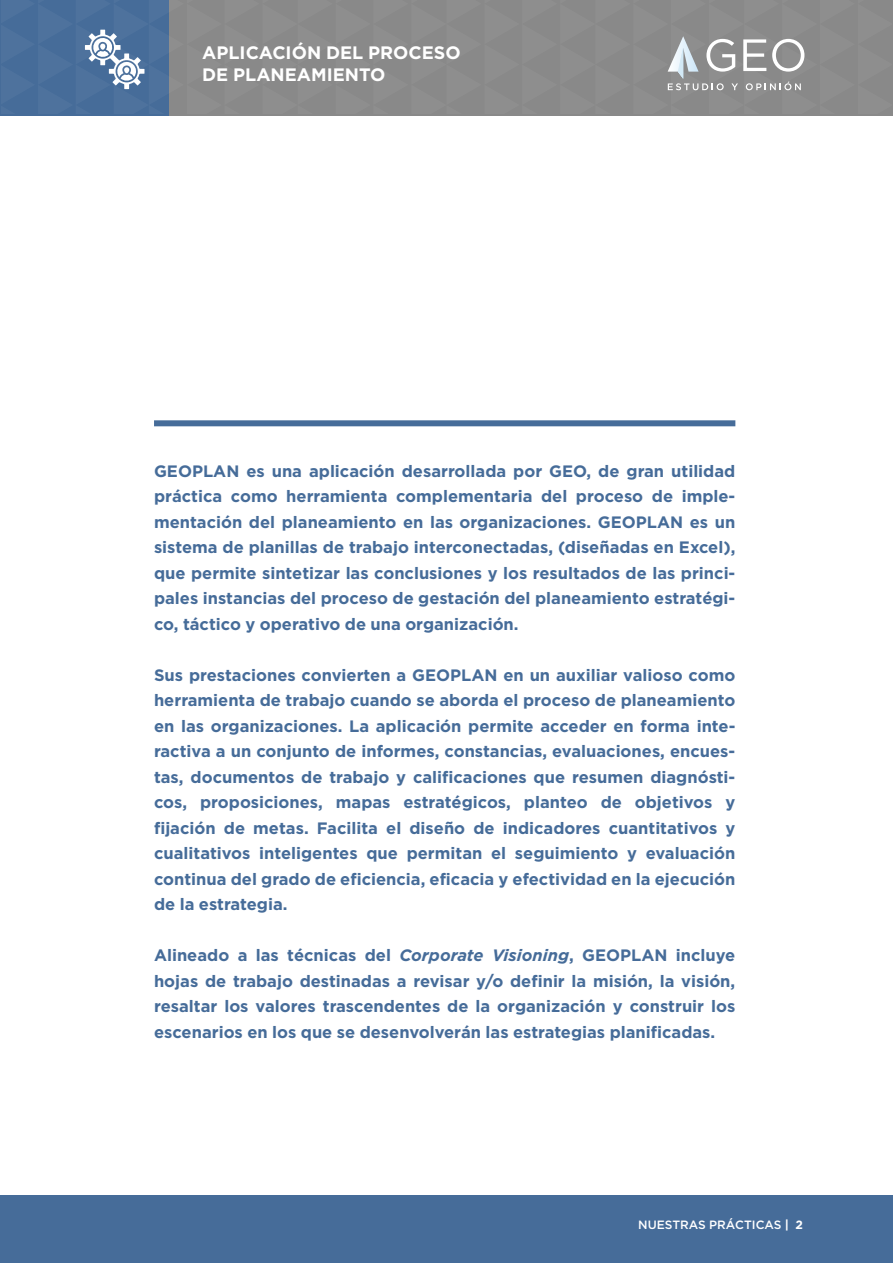
<style>
.page{position:relative;width:893px;height:1263px;background:#fff}
.page>*{position:absolute;margin:0;border:0;box-sizing:border-box;transform-origin:0 0}
.t1{font:700 18px/21.8px "Gotham";color:#fff}
.t2{font:700 16.5px/25.5px "Gotham";color:#466c99;text-align:justify}
.t3{font:700 15px "Gotham";color:#fff}
.t4{font:500 12px "Gotham";color:#fff}
.s1{font-style:italic}
.s2{font-weight:700}
</style>
<div class="page">
<div style="left:154px;top:420px;width:581px;height:6px;background:#466c99"></div>
<div style="left:0;top:1196px;width:893px;height:67px;background:#466c99"></div>
<div style="left:0;top:0;width:170px;height:116px;background:#466c99"></div>
<svg style="left:84px;top:0;width:807px;height:114px;background:#888b90"></svg>
<p class="t1" style="left:202px;top:41px;width:260px">APLICACIÓN DEL PROCESO<br>DE PLANEAMIENTO</p>
<p class="t2" style="left:154px;top:458px;width:583px">GEOPLAN es una aplicación desarrollada por GEO, de gran utilidad práctica como herramienta complementaria del proceso de imple&shy;mentación del planeamiento en las organizaciones. GEOPLAN es un sistema de planillas de trabajo interconectadas, (diseñadas en Excel), que permite sintetizar las conclusiones y los resultados de las princi&shy;pales instancias del proceso de gestación del planeamiento estratégi&shy;co, táctico y operativo de una organización.</p>
<p class="t2" style="left:154px;top:662px;width:583px">Sus prestaciones convierten a GEOPLAN en un auxiliar valioso como herramienta de trabajo cuando se aborda el proceso de planeamiento en las organizaciones. La aplicación permite acceder en forma inte&shy;ractiva a un conjunto de informes, constancias, evaluaciones, encues&shy;tas, documentos de trabajo y calificaciones que resumen diagnósti&shy;cos, proposiciones, mapas estratégicos, planteo de objetivos y fijación de metas. Facilita el diseño de indicadores cuantitativos y cualitativos inteligentes que permitan el seguimiento y evaluación continua del grado de eficiencia, eficacia y efectividad en la ejecución de la estrategia.</p>
<p class="t2" style="left:154px;top:942px;width:583px">Alineado a las técnicas del <span class="s1">Corporate Visioning</span>, GEOPLAN incluye hojas de trabajo destinadas a revisar y/o definir la misión, la visión, resaltar los valores trascendentes de la organización y construir los escenarios en los que se desenvolverán las estrategias planificadas.</p>
<p class="t4" style="left:638px;top:1218px;width:166px">NUESTRAS PRÁCTICAS <span class="s2">| 2</span></p>
<p class="t3" style="left:783px;top:1222px;width:21px">| 1</p>
</div>
